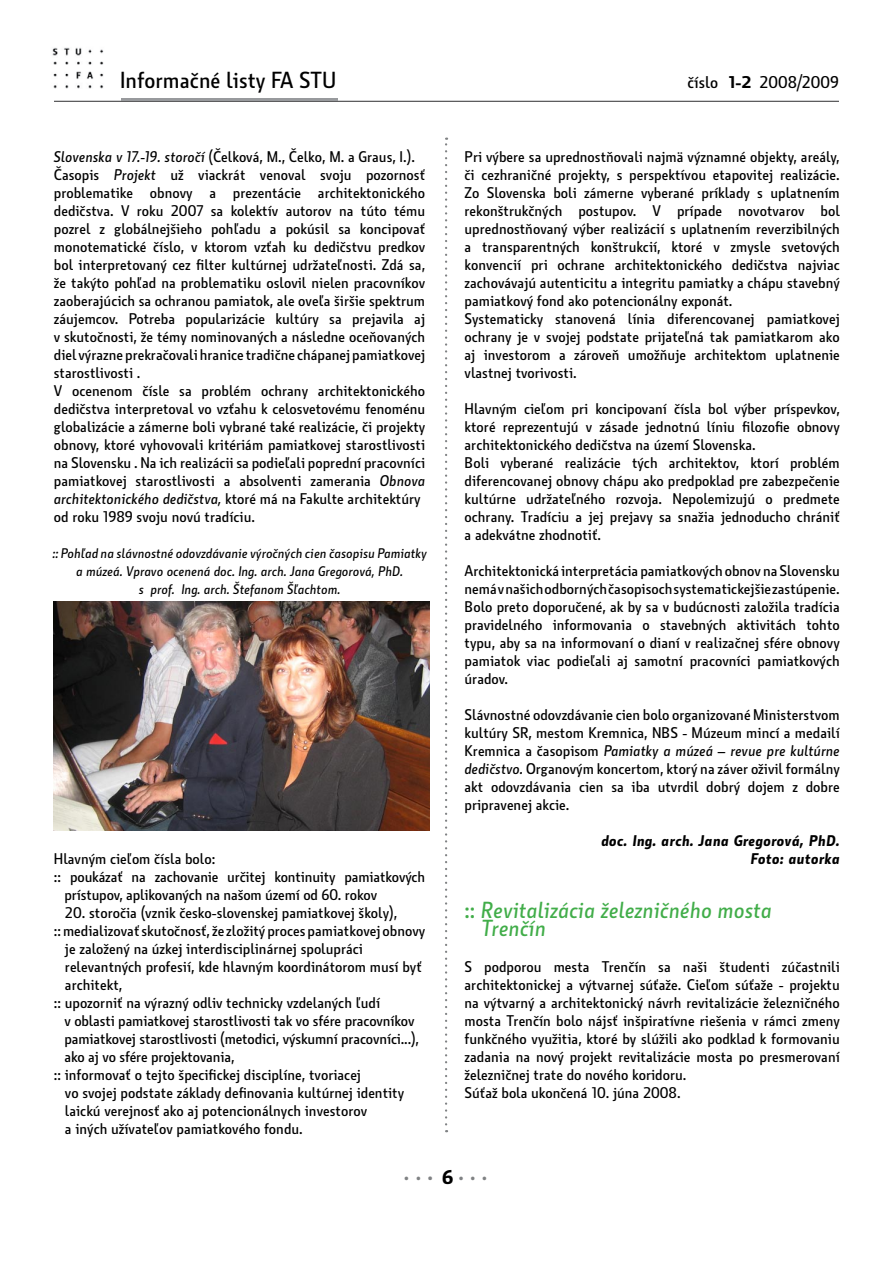
<style>
.page{position:relative;width:893px;height:1263px;background:#fff}
.page>*{position:absolute;margin:0;border:0;box-sizing:border-box;transform-origin:0 0}
.t1{font:italic 22.5px/18px "Botanika Demi CE";color:#41ad49}
.t2{font:22.5px "Botanika Demi CE";color:#000}
.t3{font:700 19.5px "Myriad Pro";color:#808284}
.t4{font:16.5px "Botanika Demi CE";color:#000}
.t5{font:15px/18px "Botanika Demi CE";color:#000}
.t6{font:italic 700 15px/18px "Botanika Demi CE";color:#000;text-align:right}
.t7{font:italic 13.5px/18px "Botanika Demi CE";color:#000;text-align:center}
.s1{font-weight:700}
.s2{font-style:italic}
.s3{font-style:normal}
.s4{font-family:"Botanika Demi CE"}
.s5{font-family:"Botanika Demi CE";color:#000}
</style>
<div class="page">
<hr style="left:54px;top:101px;width:785px;height:1px;background:#464648">
<svg style="left:445px;top:138px;width:2px;height:986px"></svg>
<img style="left:52px;top:47px;width:52px;height:42px">
<hr style="left:122px;top:99px;width:216px;height:2px;background:#989a9d">
<img style="left:54px;top:601px;width:375px;height:230px">
<h1 class="t2" style="left:120px;top:69px;width:218px">Informačné listy FA STU</h1>
<p class="t4" style="left:688px;top:75px;width:153px">číslo <span class="s1">1-2</span> 2008/2009</p>
<p class="t5" style="left:54px;top:149px;width:373px"><span class="s2">Slovenska v 17.-19. storočí</span> (Čelková, M., Čelko, M. a Graus, I.).<br>Časopis <span class="s2">Projekt</span> už viackrát venoval svoju pozornosť problematike obnovy a prezentácie architektonického dedičstva. V roku 2007 sa kolektív autorov na túto tému pozrel z globálnejšieho pohľadu a pokúsil sa koncipovať monotematické číslo, v ktorom vzťah ku dedičstvu predkov bol interpretovaný cez filter kultúrnej udržateľnosti. Zdá sa, že takýto pohľad na problematiku oslovil nielen pracovníkov zaoberajúcich sa ochranou pamiatok, ale oveľa širšie spektrum záujemcov. Potreba popularizácie kultúry sa prejavila aj v skutočnosti, že témy nominovaných a následne oceňovaných diel výrazne prekračovali hranice tradične chápanej pamiatkovej starostlivosti .<br>V ocenenom čísle sa problém ochrany architektonického dedičstva interpretoval vo vzťahu k celosvetovému fenoménu globalizácie a zámerne boli vybrané také realizácie, či projekty obnovy, ktoré vyhovovali kritériám pamiatkovej starostlivosti na Slovensku . Na ich realizácii sa podieľali poprední pracovníci pamiatkovej starostlivosti a absolventi zamerania <span class="s2">Obnova architektonického dedičstva,</span> ktoré má na Fakulte architektúry od roku 1989 svoju novú tradíciu.</p>
<p class="t7" style="left:52px;top:545px;width:376px">:: Pohľad na slávnostné odovzdávanie výročných cien časopisu Pamiatky a múzeá. Vpravo ocenená doc. Ing. arch. Jana Gregorová, PhD.<br>s prof. Ing. arch. Štefanom Šľachtom.</p>
<p class="t5" style="left:54px;top:851px;width:163px">Hlavným cieľom čísla bolo:</p>
<p class="t5" style="left:54px;top:869px;width:373px">:: poukázať na zachovanie určitej kontinuity pamiatkových</p>
<p class="t5" style="left:65px;top:887px;width:314px">prístupov, aplikovaných na našom území od 60. rokov</p>
<p class="t5" style="left:65px;top:905px;width:334px">20. storočia (vznik česko-slovenskej pamiatkovej školy),</p>
<p class="t5" style="left:54px;top:923px;width:373px">:: medializovať skutočnosť, že zložitý proces pamiatkovej obnovy</p>
<p class="t5" style="left:65px;top:941px;width:299px">je založený na úzkej interdisciplinárnej spolupráci</p>
<p class="t5" style="left:65px;top:959px;width:358px">relevantných profesií, kde hlavným koordinátorom musí byť</p>
<p class="t5" style="left:65px;top:977px;width:59px">architekt,</p>
<p class="t5" style="left:54px;top:995px;width:328px">:: upozorniť na výrazný odliv technicky vzdelaných ľudí</p>
<p class="t5" style="left:65px;top:1013px;width:351px">v oblasti pamiatkovej starostlivosti tak vo sfére pracovníkov</p>
<p class="t5" style="left:65px;top:1031px;width:356px">pamiatkovej starostlivosti (metodici, výskumní pracovníci...),</p>
<p class="t5" style="left:65px;top:1049px;width:172px">ako aj vo sfére projektovania,</p>
<p class="t5" style="left:54px;top:1067px;width:309px">:: informovať o tejto špecifickej disciplíne, tvoriacej</p>
<p class="t5" style="left:65px;top:1085px;width:341px">vo svojej podstate základy definovania kultúrnej identity</p>
<p class="t5" style="left:65px;top:1103px;width:304px">laickú verejnosť ako aj potencionálnych investorov</p>
<p class="t5" style="left:65px;top:1121px;width:239px">a iných užívateľov pamiatkového fondu.</p>
<p class="t5" style="left:465px;top:149px;width:377px">Pri výbere sa uprednostňovali najmä významné objekty, areály, či cezhraničné projekty, s perspektívou etapovitej realizácie.<br>Zo Slovenska boli zámerne vyberané príklady s uplatnením rekonštrukčných postupov. V prípade novotvarov bol uprednostňovaný výber realizácií s uplatnením reverzibilných a transparentných konštrukcií, ktoré v zmysle svetových konvencií pri ochrane architektonického dedičstva najviac zachovávajú autenticitu a integritu pamiatky a chápu stavebný pamiatkový fond ako potencionálny exponát.<br>Systematicky stanovená línia diferencovanej pamiatkovej ochrany je v svojej podstate prijateľná tak pamiatkarom ako aj investorom a zároveň umožňuje architektom uplatnenie vlastnej tvorivosti.</p>
<p class="t5" style="left:465px;top:401px;width:377px">Hlavným cieľom pri koncipovaní čísla bol výber príspevkov, ktoré reprezentujú v zásade jednotnú líniu filozofie obnovy architektonického dedičstva na území Slovenska.<br>Boli vyberané realizácie tých architektov, ktorí problém diferencovanej obnovy chápu ako predpoklad pre zabezpečenie kultúrne udržateľného rozvoja. Nepolemizujú o predmete ochrany. Tradíciu a jej prejavy sa snažia jednoducho chrániť a adekvátne zhodnotiť.</p>
<p class="t5" style="left:465px;top:563px;width:377px;text-align:justify">Architektonická interpretácia pamiatkových obnov na Slovensku nemá vnašich odborných časopisoch systematickejšie zastúpenie.<br>Bolo preto doporučené, ak by sa v budúcnosti založila tradícia pravidelného informovania o stavebných aktivitách tohto typu, aby sa na informovaní o dianí v realizačnej sfére obnovy pamiatok viac podieľali aj samotní pracovníci pamiatkových úradov.</p>
<p class="t5" style="left:465px;top:707px;width:377px;text-align:justify">Slávnostné odovzdávanie cien bolo organizované Ministerstvom kultúry SR, mestom Kremnica, NBS - Múzeum mincí a medailí Kremnica a časopisom <span class="s2">Pamiatky a múzeá</span> – <span class="s2">revue pre kultúrne dedičstvo.</span> Organovým koncertom, ktorý na záver oživil formálny akt odovzdávania cien sa iba utvrdil dobrý dojem z dobre pripravenej akcie.</p>
<p class="t6" style="left:601px;top:833px;width:240px">doc. Ing. arch. Jana Gregorová, PhD.<br>Foto: autorka</p>
<h1 class="t1" style="left:481px;top:903px;width:292px;text-indent:-17px"><span class="s3">::</span> Revitalizácia železničného mosta<br>Trenčín</h1>
<p class="t5" style="left:465px;top:959px;width:377px">S podporou mesta Trenčín sa naši študenti zúčastnili architektonickej a výtvarnej súťaže. Cieľom súťaže - projektu na výtvarný a architektonický návrh revitalizácie železničného mosta Trenčín bolo nájsť inšpiratívne riešenia v rámci zmeny funkčného využitia, ktoré by slúžili ako podklad k formovaniu zadania na nový projekt revitalizácie mosta po presmerovaní železničnej trate do nového koridoru.<br>Súťaž bola ukončená 10. júna 2008.</p>
<h2 class="t3" style="left:404px;top:1160px;width:84px">. . <span class="s4">.</span> <span class="s5">6</span>. . .</h2>
</div>
